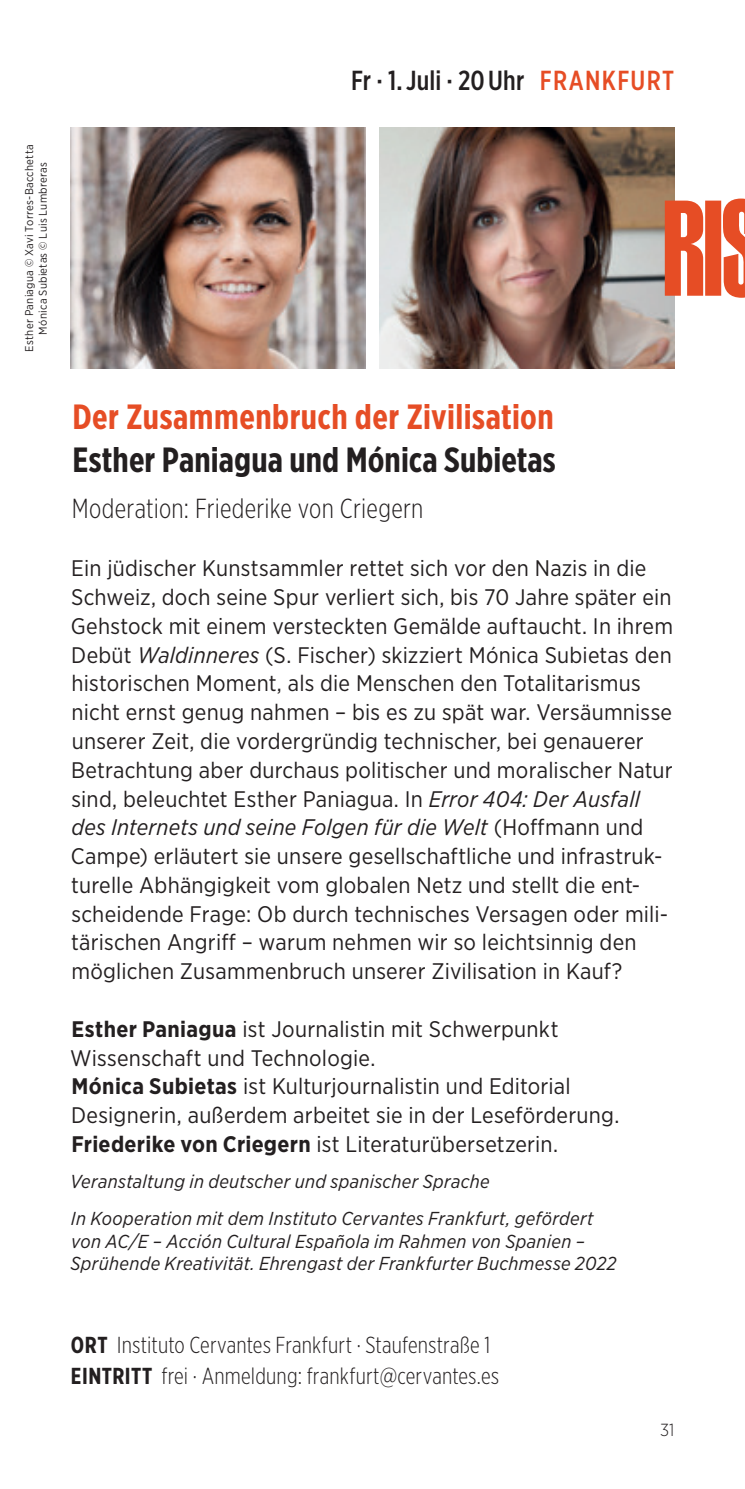
<style>
.page{position:relative;width:745px;height:1489px;background:#fff}
.page>*{position:absolute;margin:0;border:0;box-sizing:border-box;transform-origin:0 0}
.t1{font:700 35px "Gotham X Narrow";letter-spacing:.01em;color:#e64d25}
.t2{font:700 35px "Gotham X Narrow";letter-spacing:.005em;color:#231f20}
.t3{font:300 27.5px "Gotham X Narrow";letter-spacing:.01em;color:#231f20}
.t4{font:500 27.5px "Gotham X Narrow";letter-spacing:.04em;color:#231f20}
.t5{font:300 23px/31.2px "Gotham X Narrow";letter-spacing:.01em;color:#231f20}
.t6{font:22.5px/28.8px "Gotham Narrow";letter-spacing:.01em;color:#231f20}
.t7{font:italic 18.75px/36.8px "Gotham Narrow";letter-spacing:.015em;color:#231f20}
.t8{font:300 17.5px "Gotham Narrow";color:#231f20}
.t9{font:11.25px/13.5px "Gotham Narrow";letter-spacing:.025em;color:#231f20;text-align:center}
.s1{color:#e64d25}
.s2{font-style:italic}
.s3{font-weight:700}
</style>
<div class="page">
<img style="left:71px;top:128px;width:294px;height:241px">
<img style="left:379px;top:128px;width:294px;height:241px">
<svg style="left:664px;top:198px;width:80px;height:100px"></svg>
<p class="t9" style="left:22px;top:352px;width:209px;rotate:-90deg">Esther Paniagua © Xavi Torres-Bacchetta<br>Mónica Subietas © Luis Lumbreras</p>
<p class="t4" style="left:351px;top:64px;width:324px">Fr · 1. Juli · 20 Uhr <span class="s1">FRANKFURT</span></p>
<h1 class="t1" style="left:72px;top:395px;width:482px">Der Zusammenbruch der Zivilisation</h1>
<h1 class="t2" style="left:72px;top:438px;width:484px">Esther Paniagua und Mónica Subietas</h1>
<p class="t3" style="left:72px;top:492px;width:352px">Moderation: Friederike von Criegern</p>
<p class="t6" style="left:71px;top:553px;width:603px">Ein jüdischer Kunstsammler rettet sich vor den Nazis in die Schweiz, doch seine Spur verliert sich, bis 70 Jahre später ein Gehstock mit einem versteckten Gemälde auftaucht. In ihrem Debüt <span class="s2">Waldinneres</span> (S. Fischer) skizziert Mónica Subietas den historischen Moment, als die Menschen den Totalitarismus nicht ernst genug nahmen – bis es zu spät war. Versäumnisse unserer Zeit, die vordergründig technischer, bei genauerer Betrachtung aber durchaus politischer und moralischer Natur sind, beleuchtet Esther Paniagua. In <span class="s2">Error 404: Der Ausfall des Internets und seine Folgen für die Welt</span> (Hoffmann und Campe) erläutert sie unsere gesellschaftliche und infrastruk&shy;turelle Abhängigkeit vom globalen Netz und stellt die ent&shy;scheidende Frage: Ob durch technisches Versagen oder mili&shy;tärischen Angriff – warum nehmen wir so leichtsinnig den möglichen Zusammenbruch unserer Zivilisation in Kauf?</p>
<p class="t6" style="left:70px;top:1013px;width:550px"><span class="s3">Esther Paniagua</span> ist Journalistin mit Schwerpunkt Wissenschaft und Technologie.<br><span class="s3">Mónica Subietas</span> ist Kulturjournalistin und Editorial Designerin, außerdem arbeitet sie in der Leseförderung.<br><span class="s3">Friederike von Criegern</span> ist Literaturübersetzerin.</p>
<p class="t7" style="left:70px;top:1162px;width:525px">Veranstaltung in deutscher und spanischer Sprache<br>In Kooperation mit dem Instituto Cervantes Frankfurt, gefördert</p>
<p class="t7" style="left:70px;top:1229px;width:547px;line-height:22.5px">von AC/E – Acción Cultural Española im Rahmen von Spanien –<br>Sprühende Kreativität. Ehrengast der Frankfurter Buchmesse 2022</p>
<p class="t5" style="left:71px;top:1328px;width:429px"><span class="s3">ORT</span> Instituto Cervantes Frankfurt · Staufenstraße 1<br><span class="s3">EINTRITT</span> frei · Anmeldung: frankfurt@cervantes.es</p>
<p class="t8" style="left:659px;top:1418px;width:16px">31</p>
</div>
